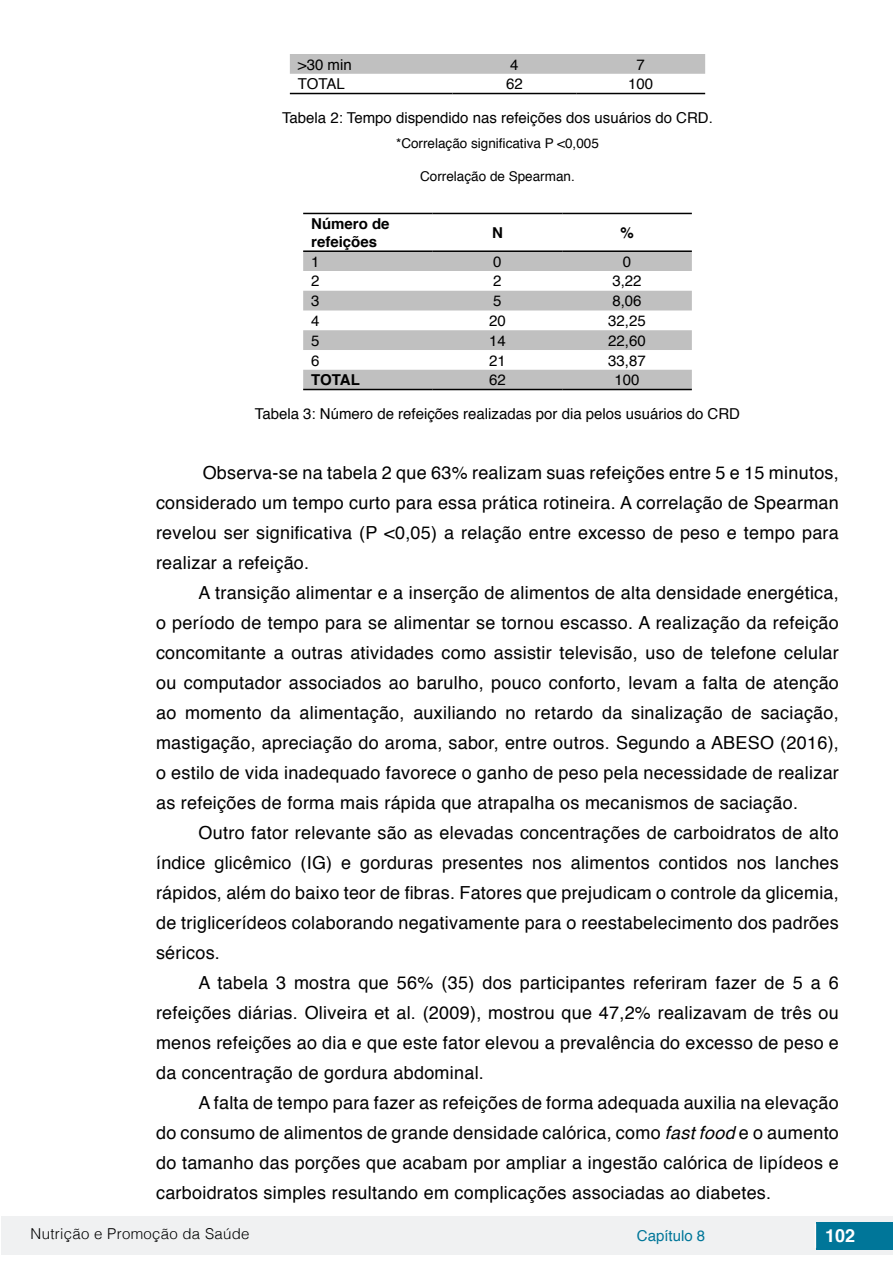
<style>
.page{position:relative;width:893px;height:1263px;background:#fff}
.page>*{position:absolute;margin:0;border:0;box-sizing:border-box;transform-origin:0 0}
.txt{font:18px/30px "Helvetica";letter-spacing:.015em;color:#000;text-align:justify}
.t1{font:700 18px "Helvetica";color:#fff}
.info_tab_gra_imag{font:15px "Helvetica";color:#000}
.tab_txt{font:15px "Helvetica";color:#000}
.t2{font:300 15px "Helvetica";letter-spacing:.02em;color:#000}
.tab_txt-2{font:700 15px/18px "Helvetica";color:#000}
.t3{font:15px "Helvetica";color:#007699}
.fonte_tab_gra_imag{font:13.5px "Helvetica";color:#000}
.s1{font-style:italic}
</style>
<div class="page">
<div style="left:1px;top:1216px;width:891px;height:38px;background:#f0f1f2"></div>
<div style="left:816px;top:1222px;width:77px;height:27px;background:#007699"></div>
<svg style="left:815px;top:1224px;width:1px;height:24px"></svg>
<div style="left:290px;top:54px;width:415px;height:20px;background:#c0c0c0"></div>
<hr style="left:290px;top:93px;width:162px;height:1px;background:#000">
<hr style="left:452px;top:93px;width:124px;height:1px;background:#000">
<hr style="left:576px;top:93px;width:129px;height:1px;background:#000">
<svg style="left:303px;top:252px;width:389px;height:137px;fill:#c0c0c0"></svg>
<hr style="left:303px;top:213px;width:130px;height:1px;background:#000">
<hr style="left:433px;top:213px;width:129px;height:1px;background:#000">
<hr style="left:562px;top:213px;width:130px;height:1px;background:#000">
<hr style="left:303px;top:250px;width:130px;height:2px;background:#000">
<hr style="left:433px;top:250px;width:129px;height:2px;background:#000">
<hr style="left:562px;top:250px;width:130px;height:2px;background:#000">
<hr style="left:303px;top:389px;width:130px;height:1px;background:#000">
<hr style="left:433px;top:389px;width:129px;height:1px;background:#000">
<hr style="left:562px;top:389px;width:130px;height:1px;background:#000">
<p class="tab_txt" style="left:298px;top:53px;width:55px">&gt;30 min</p>
<p class="tab_txt" style="left:510px;top:53px;width:10px">4</p>
<p class="tab_txt" style="left:636px;top:53px;width:10px">7</p>
<p class="tab_txt" style="left:298px;top:72px;width:48px">TOTAL</p>
<p class="tab_txt" style="left:506px;top:72px;width:18px">62</p>
<p class="tab_txt" style="left:628px;top:72px;width:27px">100</p>
<p class="info_tab_gra_imag" style="left:282px;top:106px;width:432px">Tabela 2: Tempo dispendido nas refeições dos usuários do CRD.</p>
<p class="fonte_tab_gra_imag" style="left:396px;top:133px;width:204px">*Correlação significativa P &lt;0,005</p>
<p class="fonte_tab_gra_imag" style="left:420px;top:166px;width:156px">Correlação de Spearman.</p>
<p class="tab_txt-2" style="left:311px;top:215px;width:80px">Número de refeições</p>
<p class="tab_txt-2" style="left:492px;top:224px;width:12px">N</p>
<p class="tab_txt-2" style="left:620px;top:224px;width:15px">%</p>
<p class="tab_txt" style="left:311px;top:250px;width:10px">1</p>
<p class="tab_txt" style="left:493px;top:250px;width:10px">0</p>
<p class="tab_txt" style="left:623px;top:250px;width:10px">0</p>
<p class="tab_txt" style="left:311px;top:270px;width:10px">2</p>
<p class="tab_txt" style="left:493px;top:270px;width:10px">2</p>
<p class="tab_txt" style="left:612px;top:270px;width:31px">3,22</p>
<p class="tab_txt" style="left:311px;top:289px;width:10px">3</p>
<p class="tab_txt" style="left:493px;top:289px;width:10px">5</p>
<p class="tab_txt" style="left:612px;top:289px;width:31px">8,06</p>
<p class="tab_txt" style="left:311px;top:309px;width:10px">4</p>
<p class="tab_txt" style="left:489px;top:309px;width:18px">20</p>
<p class="tab_txt" style="left:608px;top:309px;width:39px">32,25</p>
<p class="tab_txt" style="left:311px;top:329px;width:10px">5</p>
<p class="tab_txt" style="left:489px;top:329px;width:18px">14</p>
<p class="tab_txt" style="left:608px;top:329px;width:39px">22,60</p>
<p class="tab_txt" style="left:311px;top:349px;width:10px">6</p>
<p class="tab_txt" style="left:489px;top:349px;width:18px">21</p>
<p class="tab_txt" style="left:608px;top:349px;width:39px">33,87</p>
<p class="tab_txt-2" style="left:311px;top:371px;width:50px">TOTAL</p>
<p class="tab_txt" style="left:489px;top:368px;width:18px">62</p>
<p class="tab_txt" style="left:614px;top:368px;width:27px">100</p>
<p class="info_tab_gra_imag" style="left:255px;top:402px;width:487px">Tabela 3: Número de refeições realizadas por dia pelos usuários do CRD</p>
<p class="txt" style="left:156px;top:458px;width:684px;text-indent:47px">Observa-se na tabela 2 que 63% realizam suas refeições entre 5 e 15 minutos, considerado um tempo curto para essa prática rotineira. A correlação de Spearman revelou ser significativa (P &lt;0,05) a relação entre excesso de peso e tempo para realizar a refeição.</p>
<p class="txt" style="left:156px;top:578px;width:684px;text-indent:43px">A transição alimentar e a inserção de alimentos de alta densidade energética, o período de tempo para se alimentar se tornou escasso. A realização da refeição concomitante a outras atividades como assistir televisão, uso de telefone celular ou computador associados ao barulho, pouco conforto, levam a falta de atenção ao momento da alimentação, auxiliando no retardo da sinalização de saciação, mastigação, apreciação do aroma, sabor, entre outros. Segundo a ABESO (2016), o estilo de vida inadequado favorece o ganho de peso pela necessidade de realizar as refeições de forma mais rápida que atrapalha os mecanismos de saciação.</p>
<p class="txt" style="left:156px;top:818px;width:684px;text-indent:43px">Outro fator relevante são as elevadas concentrações de carboidratos de alto índice glicêmico (IG) e gorduras presentes nos alimentos contidos nos lanches rápidos, além do baixo teor de fibras. Fatores que prejudicam o controle da glicemia, de triglicerídeos colaborando negativamente para o reestabelecimento dos padrões séricos.</p>
<p class="txt" style="left:156px;top:968px;width:684px;text-indent:43px">A tabela 3 mostra que 56% (35) dos participantes referiram fazer de 5 a 6 refeições diárias. Oliveira et al. (2009), mostrou que 47,2% realizavam de três ou menos refeições ao dia e que este fator elevou a prevalência do excesso de peso e da concentração de gordura abdominal.</p>
<p class="txt" style="left:156px;top:1088px;width:684px;text-indent:43px">A falta de tempo para fazer as refeições de forma adequada auxilia na elevação do consumo de alimentos de grande densidade calórica, como <span class="s1">fast food</span> e o aumento do tamanho das porções que acabam por ampliar a ingestão calórica de lipídeos e carboidratos simples resultando em complicações associadas ao diabetes.</p>
<p class="t2" style="left:31px;top:1221px;width:221px">Nutrição e Promoção da Saúde</p>
<p class="t3" style="left:637px;top:1224px;width:70px">Capítulo 8</p>
<p class="t1" style="left:825px;top:1221px;width:32px">102</p>
</div>
